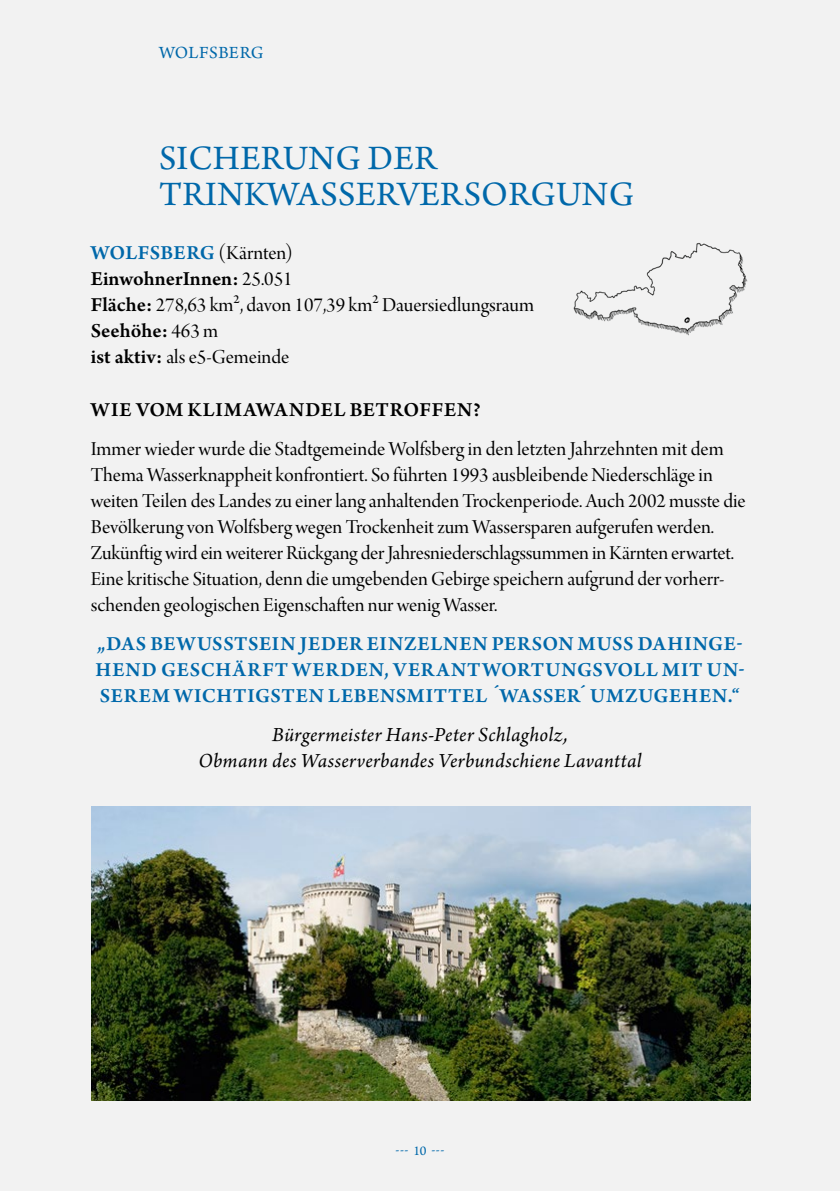
<style>
.page{position:relative;width:840px;height:1191px;background:#fff}
.page>*{position:absolute;margin:0;border:0;box-sizing:border-box;transform-origin:0 0}
.t1{font:36px/36px "Arno Pro";letter-spacing:.01em;color:#0068aa}
.Copy_normal{font:21px/26px "Arno Pro Display";color:#000}
.Zitat{font:600 21px/26px "Arno Pro";letter-spacing:.035em;color:#0068aa;text-align:justify}
.Zitat_Quelle{font:italic 21px/26px "Arno Pro";letter-spacing:.02em;color:#000;text-align:center}
.t2{font:600 21px "Arno Pro";letter-spacing:.005em;color:#000}
.t3{font:600 21px "Arno Pro";letter-spacing:.04em;color:#000}
.SHL_Stadtnamen{font:600 21px "Arno Pro";letter-spacing:.015em;color:#0068aa}
.t4{font:18px "Arno Pro";letter-spacing:.02em;color:#0068aa}
.t5{font:14px "Arno Pro";color:#0068aa}
.s1{font-family:"Arno Pro Display";font-weight:400;color:#000}
.s2{font-family:"Arno Pro Display";font-weight:400}
.s3{font-family:"Arno Pro";font-weight:600}
</style>
<div class="page">
<div style="left:0;top:0;width:839px;height:1191px;background:#f2f2f2"></div>
<img style="left:573px;top:243px;width:175px;height:93px">
<img style="left:92px;top:806px;width:657px;height:294px">
<p class="t4" style="left:159px;top:42px;width:106px">WOLFSBERG</p>
<h1 class="t1" style="left:159px;top:142px;width:476px">SICHERUNG DER<br>TRINKWASSERVERSORGUNG</h1>
<h2 class="SHL_Stadtnamen" style="left:91px;top:241px;width:203px">WOLFSBERG <span class="s1">(Kärnten)</span></h2>
<p class="t2" style="left:91px;top:267px;width:203px">EinwohnerInnen: <span class="s2">25.051</span></p>
<p class="Copy_normal" style="left:91px;top:293px;width:444px"><span class="s3">Fläche:</span> 278,63 km², davon 107,39 km² Dauersiedlungsraum</p>
<p class="t2" style="left:91px;top:319px;width:129px">Seehöhe: <span class="s2">463 m</span></p>
<p class="Copy_normal" style="left:91px;top:345px;width:200px"><span class="s3">ist aktiv:</span> als e5-Gemeinde</p>
<h2 class="t3" style="left:91px;top:397px;width:391px">WIE VOM KLIMAWANDEL BETROFFEN?</h2>
<p class="Copy_normal" style="left:91px;top:437px;width:656px">Immer wieder wurde die Stadtgemeinde Wolfsberg in den letzten Jahrzehnten mit dem Thema Wasserknappheit konfrontiert. So führten 1993 ausbleibende Niederschläge in weiten Teilen des Landes zu einer lang anhaltenden Trockenperiode. Auch 2002 musste die Bevölkerung von Wolfsberg wegen Trockenheit zum Wassersparen aufgerufen werden.<br>Zukünftig wird ein weiterer Rückgang der Jahresniederschlagssummen in Kärnten erwartet.<br>Eine kritische Situation, denn die umgebenden Gebirge speichern aufgrund der vorherr&shy;schenden geologischen Eigenschaften nur wenig Wasser.</p>
<p class="Zitat" style="left:95px;top:631px;width:650px">„DAS BEWUSSTSEIN JEDER EINZELNEN PERSON MUSS DAHINGE-HEND GESCHÄRFT WERDEN, VERANTWORTUNGSVOLL MIT UN-SEREM WICHTIGSTEN LEBENSMITTEL ´WASSER´ UMZUGEHEN.“</p>
<p class="Zitat_Quelle" style="left:198px;top:723px;width:444px">Bürgermeister Hans-Peter Schlagholz,<br>Obmann des Wasserverbandes Verbundschiene Lavanttal</p>
<p class="t5" style="left:395px;top:1142px;width:50px">--- 10 ---</p>
</div>
